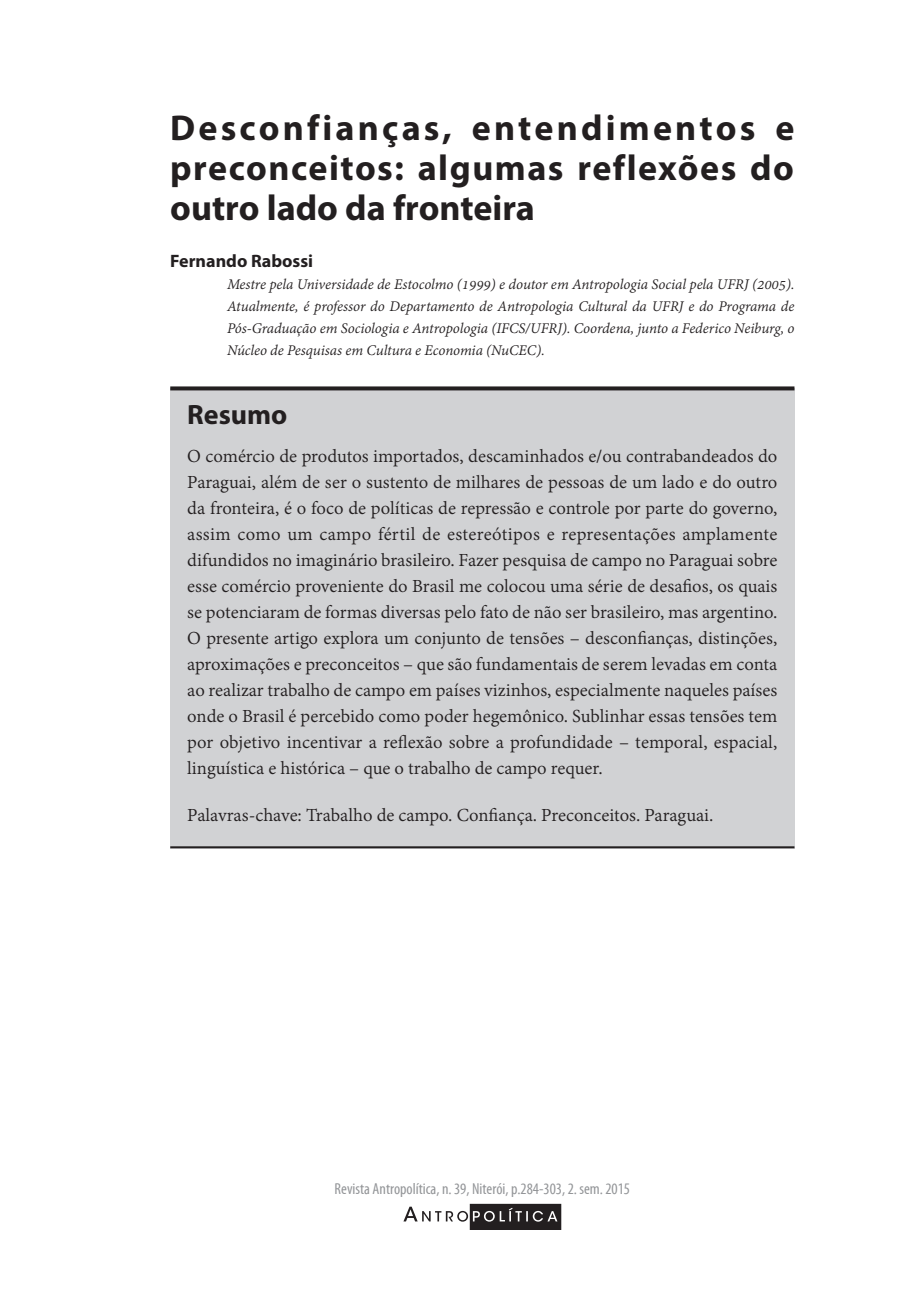
<style>
.page{position:relative;width:908px;height:1304px;background:#fff}
.page>*{position:absolute;margin:0;border:0;box-sizing:border-box;transform-origin:0 0}
.t1{font:700 36px/40px "Myriad Pro";letter-spacing:.035em;color:#231f20;text-align:justify}
.t2{font:700 28px "Myriad Pro";color:#231f20}
.t3{font:20px/26px "Adobe Devanagari";color:#231f20;text-align:justify}
.t4{font:700 18px "Myriad Pro";color:#231f20}
.t5{font:italic 16px/22px "Adobe Devanagari";letter-spacing:-.005em;color:#231f20;text-align:justify}
.t6{font:condensed 16px "Myriad Pro";color:#939598}
</style>
<div class="page">
<div style="left:170px;top:388px;width:624px;height:461px;background:#d1d2d4"></div>
<div style="left:470px;top:1204px;width:90px;height:25px;background:#231f20"></div>
<div style="left:469px;top:1204px;width:92px;height:26px;border:1px solid #231f20"></div>
<svg style="left:403px;top:1207px;width:154px;height:15px"></svg>
<svg style="left:170px;top:386px;width:624px;height:4px;fill:#231f20"></svg>
<hr style="left:170px;top:846px;width:624px;height:2px;background:#231f20">
<h1 class="t1" style="left:170px;top:107px;width:625px">Desconfianças, entendimentos e preconceitos: algumas reflexões do outro lado da fronteira</h1>
<p class="t4" style="left:170px;top:249px;width:144px">Fernando Rabossi</p>
<p class="t5" style="left:227px;top:275px;width:568px">Mestre pela Universidade de Estocolmo (1999) e doutor em Antropologia Social pela UFRJ (2005).<br>Atualmente, é professor do Departamento de Antropologia Cultural da UFRJ e do Programa de Pós-Graduação em Sociologia e Antropologia (IFCS/UFRJ). Coordena, junto a Federico Neiburg, o Núcleo de Pesquisas em Cultura e Economia (NuCEC).</p>
<h2 class="t2" style="left:187px;top:397px;width:102px">Resumo</h2>
<p class="t3" style="left:187px;top:444px;width:591px">O comércio de produtos importados, descaminhados e/ou contrabandeados do Paraguai, além de ser o sustento de milhares de pessoas de um lado e do outro da fronteira, é o foco de políticas de repressão e controle por parte do governo, assim como um campo fértil de estereótipos e representações amplamente difundidos no imaginário brasileiro. Fazer pesquisa de campo no Paraguai sobre esse comércio proveniente do Brasil me colocou uma série de desafios, os quais se potenciaram de formas diversas pelo fato de não ser brasileiro, mas argentino.<br>O presente artigo explora um conjunto de tensões – desconfianças, distinções, aproximações e preconceitos – que são fundamentais de serem levadas em conta ao realizar trabalho de campo em países vizinhos, especialmente naqueles países onde o Brasil é percebido como poder hegemônico. Sublinhar essas tensões tem por objetivo incentivar a reflexão sobre a profundidade – temporal, espacial, linguística e histórica – que o trabalho de campo requer.</p>
<p class="t3" style="left:187px;top:803px;width:527px">Palavras-chave: Trabalho de campo. Confiança. Preconceitos. Paraguai.</p>
<p class="t6" style="left:334px;top:1180px;width:297px">Revista Antropolítica, n. 39, Niterói, p.284-303, 2. sem. 2015</p>
</div>
